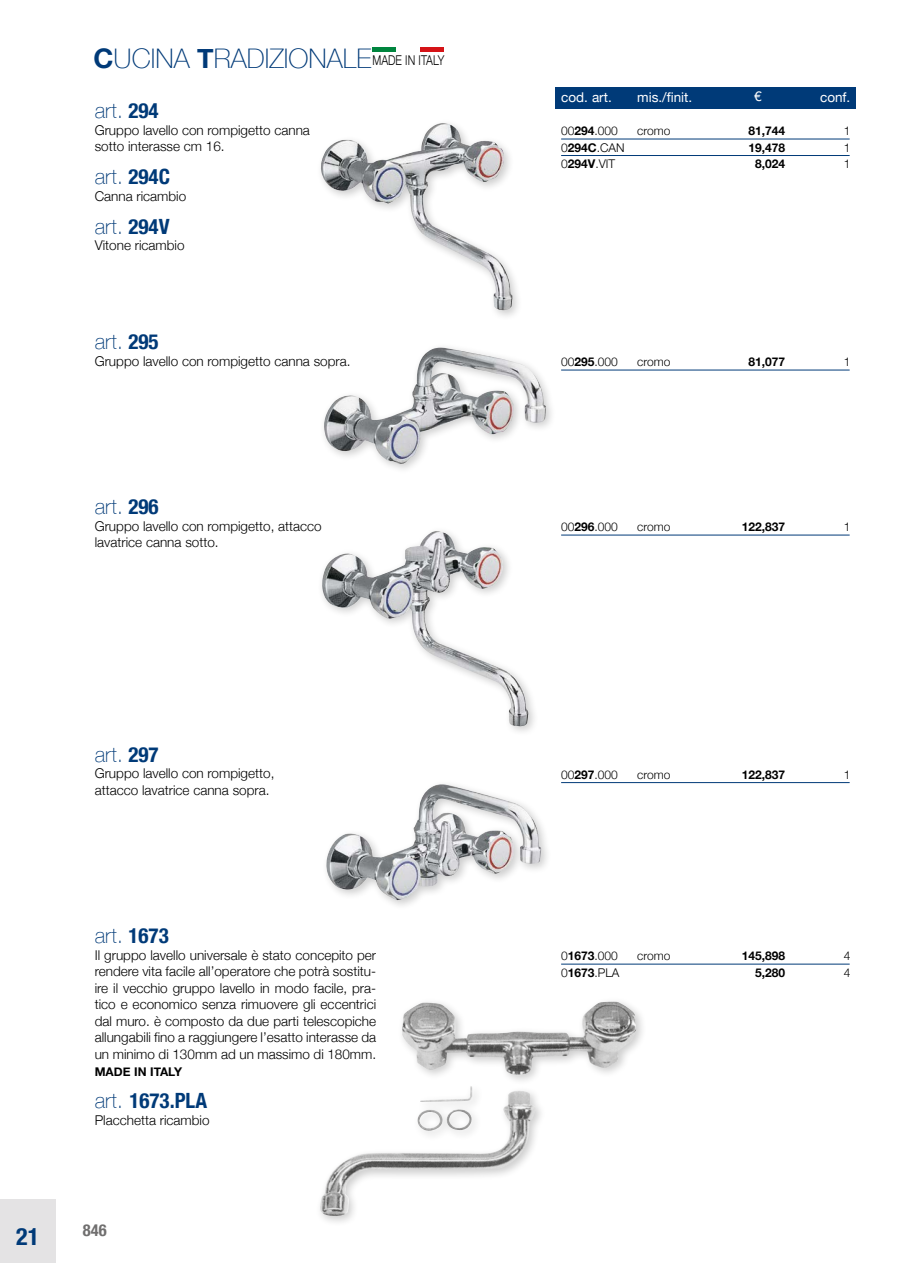
<style>
.page{position:relative;width:915px;height:1263px;background:#fff}
.page>*{position:absolute;margin:0;border:0;box-sizing:border-box;transform-origin:0 0}
.t1{font:100 27px "Helvetica Neue";color:#003a78}
.t2{font:700 condensed 24px "Helvetica Neue";color:#003a78}
.codici_articolo{font:100 21px "Helvetica Neue";letter-spacing:.015em;color:#003a78}
.codici_articolo-2{font:700 condensed 21px "Helvetica Neue";color:#003a78}
.t3{font:700 condensed 16.5px "Helvetica Neue";color:#706f6f}
.articolo{font:300 13.5px/16.5px "Helvetica Neue";color:#000;text-align:justify}
.t4{font:13.5px "Helvetica Neue";color:#fff}
.descriz__italiano{font:300 13.5px "Helvetica Neue";color:#000;scale:.8 1}
.filetto{font:300 12px "Helvetica Neue";color:#000}
.testo{font:700 12px "Helvetica Neue";color:#000}
.filetto-2{font:700 12px "Helvetica Neue";color:#000}
.s1{font-weight:700}
.s2{font-weight:700;font-stretch:condensed}
.s3{font-weight:100;font-stretch:normal}
</style>
<div class="page">
<div style="left:555px;top:87px;width:300px;height:21px;background:#003a78"></div>
<hr style="left:561px;top:139px;width:288px;height:1px;background:#003a78">
<hr style="left:561px;top:155px;width:288px;height:1px;background:#003a78">
<hr style="left:561px;top:370px;width:288px;height:1px;background:#003a78">
<hr style="left:561px;top:535px;width:288px;height:1px;background:#003a78">
<hr style="left:561px;top:782px;width:288px;height:1px;background:#003a78">
<hr style="left:561px;top:964px;width:288px;height:1px;background:#003a78">
<img style="left:320px;top:123px;width:192px;height:187px">
<img style="left:324px;top:348px;width:222px;height:117px">
<img style="left:322px;top:531px;width:206px;height:196px">
<img style="left:326px;top:784px;width:215px;height:116px">
<img style="left:320px;top:1002px;width:316px;height:214px">
<div style="left:372px;top:47px;width:24px;height:5px;background:#00853e"></div>
<div style="left:420px;top:47px;width:24px;height:5px;background:#d51317"></div>
<div style="left:0;top:1199px;width:55px;height:64px;background:#e4e3e4"></div>
<p class="t1" style="left:94px;top:38px;width:279px"><span class="s1">C</span>UCINA <span class="s1">T</span>RADIZIONALE</p>
<p class="descriz__italiano" style="left:372px;top:50px;width:91px">MADE IN ITALY</p>
<p class="codici_articolo" style="left:95px;top:95px;width:65px">art. <span class="s2">294</span></p>
<p class="articolo" style="left:95px;top:121px;width:217px">Gruppo lavello con rompigetto canna</p>
<p class="articolo" style="left:95px;top:137px;width:131px">sotto interasse cm 16.</p>
<p class="codici_articolo" style="left:95px;top:161px;width:77px">art. <span class="s2">294C</span></p>
<p class="articolo" style="left:95px;top:187px;width:93px">Canna ricambio</p>
<p class="codici_articolo" style="left:95px;top:210px;width:76px">art. <span class="s2">294V</span></p>
<p class="articolo" style="left:95px;top:236px;width:91px">Vitone ricambio</p>
<p class="codici_articolo" style="left:95px;top:326px;width:65px">art. <span class="s2">295</span></p>
<p class="articolo" style="left:95px;top:352px;width:257px">Gruppo lavello con rompigetto canna sopra.</p>
<p class="codici_articolo" style="left:95px;top:491px;width:65px">art. <span class="s2">296</span></p>
<p class="articolo" style="left:95px;top:517px;width:228px">Gruppo lavello con rompigetto, attacco</p>
<p class="articolo" style="left:95px;top:533px;width:125px">lavatrice canna sotto.</p>
<p class="codici_articolo" style="left:95px;top:738px;width:65px">art. <span class="s2">297</span></p>
<p class="articolo" style="left:95px;top:764px;width:181px">Gruppo lavello con rompigetto,</p>
<p class="articolo" style="left:95px;top:781px;width:176px">attacco lavatrice canna sopra.</p>
<h2 class="t2" style="left:16px;top:1216px;width:25px">21</h2>
<p class="codici_articolo" style="left:95px;top:920px;width:76px">art. <span class="s2">1673</span></p>
<p class="articolo" style="left:95px;top:946px;width:283px">Il gruppo lavello universale è stato concepito per rendere vita facile all’operatore che potrà sostitu&shy;ire il vecchio gruppo lavello in modo facile, pra&shy;tico e economico senza rimuovere gli eccentrici dal muro. è composto da due parti telescopiche allungabili fino a raggiungere l’esatto interasse da un minimo di 130mm ad un massimo di 180mm.</p>
<p class="testo" style="left:95px;top:1062px;width:89px">MADE IN ITALY</p>
<p class="codici_articolo-2" style="left:95px;top:1083px;width:114px"><span class="s3">art.</span> 1673.PLA</p>
<p class="articolo" style="left:95px;top:1111px;width:116px">Placchetta ricambio</p>
<p class="t3" style="left:83px;top:1217px;width:25px">846</p>
<p class="t4" style="left:561px;top:87px;width:52px">cod. art.</p>
<p class="t4" style="left:637px;top:87px;width:57px">mis./finit.</p>
<p class="t4" style="left:754px;top:86px;width:9px">€</p>
<p class="t4" style="left:819px;top:87px;width:32px">conf.</p>
<p class="filetto" style="left:561px;top:121px;width:58px">00<span class="s1">294</span>.000</p>
<p class="filetto" style="left:637px;top:121px;width:35px">cromo</p>
<p class="filetto-2" style="left:748px;top:122px;width:38px">81,744</p>
<p class="filetto" style="left:843px;top:121px;width:8px">1</p>
<p class="filetto" style="left:561px;top:138px;width:65px">0<span class="s1">294C</span>.CAN</p>
<p class="filetto-2" style="left:748px;top:138px;width:38px">19,478</p>
<p class="filetto" style="left:843px;top:138px;width:8px">1</p>
<p class="filetto" style="left:561px;top:154px;width:56px">0<span class="s1">294V</span>.VIT</p>
<p class="filetto-2" style="left:754px;top:155px;width:32px">8,024</p>
<p class="filetto" style="left:843px;top:154px;width:8px">1</p>
<p class="filetto" style="left:561px;top:352px;width:58px">00<span class="s1">295</span>.000</p>
<p class="filetto" style="left:637px;top:352px;width:35px">cromo</p>
<p class="testo" style="left:748px;top:353px;width:38px">81,077</p>
<p class="filetto" style="left:843px;top:352px;width:8px">1</p>
<p class="filetto" style="left:561px;top:517px;width:58px">00<span class="s1">296</span>.000</p>
<p class="filetto" style="left:637px;top:517px;width:35px">cromo</p>
<p class="filetto-2" style="left:741px;top:518px;width:45px">122,837</p>
<p class="filetto" style="left:843px;top:517px;width:8px">1</p>
<p class="filetto" style="left:561px;top:765px;width:58px">00<span class="s1">297</span>.000</p>
<p class="filetto" style="left:637px;top:765px;width:35px">cromo</p>
<p class="testo" style="left:741px;top:765px;width:45px">122,837</p>
<p class="filetto" style="left:843px;top:765px;width:8px">1</p>
<p class="filetto" style="left:561px;top:946px;width:58px">0<span class="s1">1673</span>.000</p>
<p class="filetto" style="left:637px;top:946px;width:35px">cromo</p>
<p class="testo" style="left:741px;top:947px;width:45px">145,898</p>
<p class="filetto" style="left:843px;top:946px;width:8px">4</p>
<p class="filetto" style="left:561px;top:963px;width:60px">0<span class="s1">1673</span>.PLA</p>
<p class="testo" style="left:754px;top:963px;width:32px">5,280</p>
<p class="filetto" style="left:843px;top:963px;width:8px">4</p>
</div>
